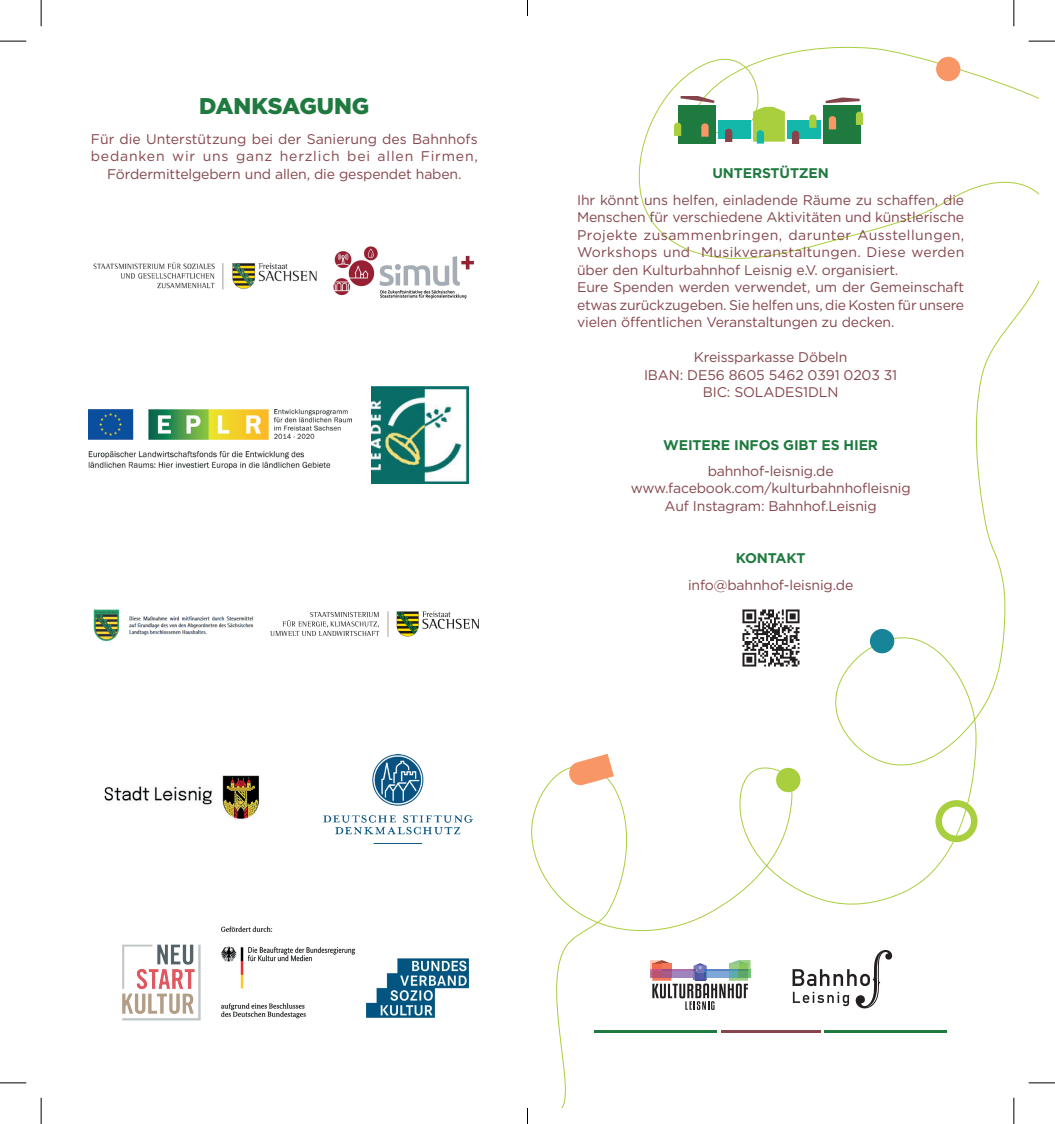
<style>
.page{position:relative;width:1055px;height:1124px;background:#fff}
.page>*{position:absolute;margin:0;border:0;box-sizing:border-box;transform-origin:0 0}
.t1{font:900 22.75px "Gotham";color:#1f7a3f}
.t2{font:14px/17.5px "Gotham";letter-spacing:-.01em;color:#85454b;text-align:center}
.t3{font:700 14px "Gotham";letter-spacing:-.01em;color:#1f7a3f}
</style>
<div class="page">
<svg style="left:531px;top:46px;width:507px;height:1062px"></svg>
<img style="left:741px;top:608px;width:59px;height:60px">
<hr style="left:721px;top:1030px;width:99px;height:3px;background:#85454b">
<hr style="left:824px;top:1030px;width:122px;height:3px;background:#1f7a3f">
<hr style="left:595px;top:1030px;width:121px;height:3px;background:#1f7a3f">
<svg style="left:825px;top:97px;width:34px;height:6px"></svg>
<svg style="left:680px;top:96px;width:34px;height:7px"></svg>
<div style="left:718px;top:120px;width:32px;height:19px;background:#14b8ab"></div>
<div style="left:787px;top:120px;width:34px;height:19px;background:#14b8ab"></div>
<svg style="left:792px;top:131px;width:7px;height:13px"></svg>
<svg style="left:725px;top:129px;width:7px;height:13px"></svg>
<div style="left:678px;top:105px;width:37px;height:39px;background:#1f7a3f"></div>
<div style="left:823px;top:105px;width:37px;height:39px;background:#1f7a3f"></div>
<svg style="left:674px;top:123px;width:7px;height:13px"></svg>
<svg style="left:701px;top:123px;width:7px;height:14px"></svg>
<svg style="left:856px;top:112px;width:7px;height:13px"></svg>
<svg style="left:828px;top:116px;width:8px;height:13px"></svg>
<svg style="left:809px;top:115px;width:7px;height:13px"></svg>
<svg style="left:753px;top:107px;width:32px;height:37px"></svg>
<svg style="left:792px;top:950px;width:100px;height:58px"></svg>
<svg style="left:650px;top:960px;width:100px;height:50px"></svg>
<img style="left:88px;top:410px;width:263px;height:59px">
<img style="left:372px;top:386px;width:96px;height:97px">
<img style="left:122px;top:944px;width:79px;height:77px">
<img style="left:104px;top:775px;width:155px;height:44px">
<img style="left:220px;top:926px;width:135px;height:93px">
<img style="left:324px;top:755px;width:149px;height:89px">
<img style="left:93px;top:246px;width:381px;height:53px">
<svg style="left:568px;top:754px;width:46px;height:32px"></svg>
<div style="left:776px;top:768px;width:24px;height:24px;background:#a9cf3e;border-radius:50%"></div>
<div style="left:870px;top:629px;width:24px;height:24px;background:#178497;border-radius:50%"></div>
<svg style="left:935px;top:800px;width:42px;height:42px"></svg>
<div style="left:936px;top:57px;width:24px;height:24px;background:#f89765;border-radius:50%"></div>
<hr style="left:1028px;top:1082px;width:27px;height:2px;background:#fff">
<hr style="left:1012px;top:1098px;width:3px;height:26px;background:#fff">
<svg style="left:0;top:41px;width:26px;height:1px"></svg>
<svg style="left:1028px;top:41px;width:27px;height:1px"></svg>
<svg style="left:0;top:1083px;width:26px;height:1px"></svg>
<svg style="left:1028px;top:1083px;width:27px;height:1px"></svg>
<svg style="left:41px;top:0;width:1px;height:26px"></svg>
<svg style="left:41px;top:1098px;width:1px;height:26px"></svg>
<svg style="left:1013px;top:0;width:1px;height:26px"></svg>
<svg style="left:1013px;top:1098px;width:1px;height:26px"></svg>
<svg style="left:527px;top:0;width:1px;height:16px"></svg>
<svg style="left:527px;top:1108px;width:1px;height:16px"></svg>
<img style="left:366px;top:958px;width:103px;height:60px">
<img style="left:93px;top:609px;width:161px;height:33px">
<img style="left:270px;top:611px;width:209px;height:26px">
<h1 class="t1" style="left:199px;top:90px;width:172px">DANKSAGUNG</h1>
<p class="t2" style="left:91px;top:130px;width:389px">Für die Unterstützung bei der Sanierung des Bahnhofs bedanken wir uns ganz herzlich bei allen Firmen,<br>Fördermittelgebern und allen, die gespendet haben.</p>
<p class="t3" style="left:712px;top:164px;width:118px">UNTERSTÜTZEN</p>
<p class="t2" style="left:577px;top:191px;width:389px;text-align:left">Ihr könnt uns helfen, einladende Räume zu schaffen, die Menschen für verschiedene Aktivitäten und künstlerische Projekte zusammenbringen, darunter Ausstellungen, Workshops und Musikveranstaltungen. Diese werden über den Kulturbahnhof Leisnig e.V. organisiert.<br>Eure Spenden werden verwendet, um der Gemeinschaft etwas zurückzugeben. Sie helfen uns, die Kosten für unsere vielen öffentlichen Veranstaltungen zu decken.</p>
<p class="t2" style="left:644px;top:348px;width:255px">Kreissparkasse Döbeln<br>IBAN: DE56 8605 5462 0391 0203 31<br>BIC: SOLADES1DLN</p>
<p class="t3" style="left:663px;top:435px;width:216px">WEITERE INFOS GIBT ES HIER</p>
<p class="t2" style="left:630px;top:462px;width:281px">bahnhof-leisnig.de www.facebook.com/kulturbahnhofleisnig<br>Auf Instagram: Bahnhof.Leisnig</p>
<p class="t3" style="left:736px;top:549px;width:71px">KONTAKT</p>
<p class="t2" style="left:688px;top:576px;width:167px">info@bahnhof-leisnig.de</p>
</div>
